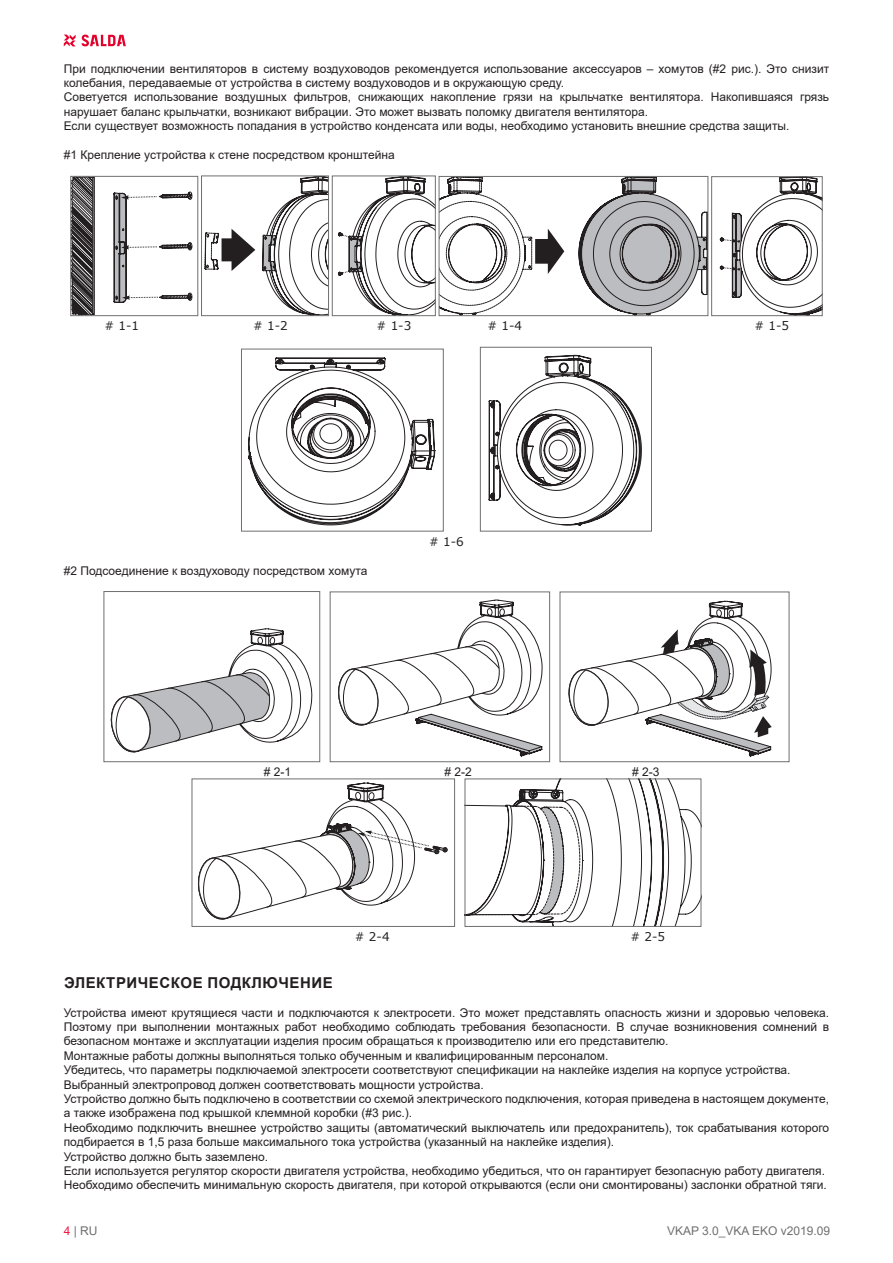
<style>
.page{position:relative;width:893px;height:1263px;background:#fff}
.page>*{position:absolute;margin:0;border:0;box-sizing:border-box;transform-origin:0 0}
.TEMA{font:700 15px "Arial";letter-spacing:.035em;color:#231f20}
.t1{font:12px/14.4px "Arial";color:#231f20}
.t2{font:12px "Verdana";color:#231f20}
.t3{font:12px "Arial";color:#6f6f6f}
.s1{color:#ed1943}
</style>
<div class="page">
<svg style="left:64px;top:35px;width:12px;height:11px"></svg>
<svg style="left:82px;top:35px;width:44px;height:11px"></svg>
<svg style="left:73px;top:178px;width:21px;height:136px;background:#565353"></svg>
<svg style="left:114px;top:192px;width:78px;height:111px"></svg>
<div style="left:71px;top:176px;width:127px;height:140px;border:1px solid #6f6f6f"></div>
<svg style="left:205px;top:229px;width:50px;height:42px"></svg>
<svg style="left:262px;top:178px;width:65px;height:136px"></svg>
<div style="left:201px;top:176px;width:128px;height:140px;border:1px solid #6f6f6f"></div>
<div style="left:332px;top:176px;width:104px;height:140px;border:1px solid #6f6f6f"></div>
<svg style="left:338px;top:176px;width:226px;height:140px"></svg>
<svg style="left:578px;top:178px;width:128px;height:136px"></svg>
<div style="left:439px;top:176px;width:269px;height:140px;border:1px solid #6f6f6f"></div>
<svg style="left:720px;top:178px;width:100px;height:136px"></svg>
<div style="left:711px;top:176px;width:111px;height:140px;border:1px solid #6f6f6f"></div>
<svg style="left:248px;top:357px;width:187px;height:168px"></svg>
<svg style="left:489px;top:355px;width:153px;height:170px"></svg>
<div style="left:480px;top:347px;width:172px;height:184px;border:1px solid #6f6f6f"></div>
<svg style="left:110px;top:628px;width:203px;height:125px"></svg>
<div style="left:104px;top:591px;width:216px;height:171px;border:1px solid #6f6f6f"></div>
<svg style="left:338px;top:600px;width:205px;height:156px"></svg>
<div style="left:330px;top:592px;width:220px;height:170px;border:1px solid #6f6f6f"></div>
<svg style="left:568px;top:601px;width:204px;height:155px"></svg>
<svg style="left:197px;top:783px;width:250px;height:137px"></svg>
<div style="left:192px;top:779px;width:263px;height:148px;border:1px solid #6f6f6f"></div>
<svg style="left:467px;top:781px;width:232px;height:144px"></svg>
<div style="left:465px;top:779px;width:236px;height:148px;border:1px solid #6f6f6f"></div>
<p class="t1" style="left:64px;top:61px;width:767px">При подключении вентиляторов в систему воздуховодов рекомендуется использование аксессуаров – хомутов (#2 рис.). Это снизит колебания, передаваемые от устройства в систему воздуховодов и в окружающую среду.</p>
<p class="t1" style="left:64px;top:90px;width:767px">Советуется использование воздушных фильтров, снижающих накопление грязи на крыльчатке вентилятора. Накопившаяся грязь нарушает баланс крыльчатки, возникают вибрации. Это может вызвать поломку двигателя вентилятора.</p>
<p class="t1" style="left:64px;top:119px;width:727px">Если существует возможность попадания в устройство конденсата или воды, необходимо установить внешние средства защиты.</p>
<p class="t1" style="left:64px;top:147px;width:333px">#1 Крепление устройства к стене посредством кронштейна</p>
<p class="t2" style="left:104px;top:318px;width:36px"># 1-1</p>
<p class="t2" style="left:253px;top:318px;width:36px"># 1-2</p>
<p class="t2" style="left:377px;top:318px;width:36px"># 1-3</p>
<p class="t2" style="left:487px;top:318px;width:36px"># 1-4</p>
<p class="t2" style="left:754px;top:318px;width:36px"># 1-5</p>
<p class="t1" style="left:64px;top:563px;width:305px">#2 Подсоединение к воздуховоду посредством хомута</p>
<p class="t2" style="left:429px;top:534px;width:36px"># 1-6</p>
<p class="t1" style="left:264px;top:765px;width:29px"># 2-1</p>
<p class="t1" style="left:445px;top:765px;width:29px"># 2-2</p>
<p class="t1" style="left:632px;top:765px;width:29px"># 2-3</p>
<p class="t2" style="left:355px;top:929px;width:36px"># 2-4</p>
<p class="t2" style="left:630px;top:929px;width:36px"># 2-5</p>
<p class="TEMA" style="left:64px;top:972px;width:270px">ЭЛЕКТРИЧЕСКОЕ ПОДКЛЮЧЕНИЕ</p>
<p class="t1" style="left:64px;top:1005px;width:767px;text-align:justify">Устройства имеют крутящиеся части и подключаются к электросети. Это может представлять опасность жизни и здоровью человека.<br>Поэтому при выполнении монтажных работ необходимо соблюдать требования безопасности. В случае возникновения сомнений в безопасном монтаже и эксплуатации изделия просим обращаться к производителю или его представителю.</p>
<p class="t1" style="left:64px;top:1048px;width:546px">Монтажные работы должны выполняться только обученным и квалифицированным персоналом.</p>
<p class="t1" style="left:64px;top:1063px;width:728px">Убедитесь, что параметры подключаемой электросети соответствуют спецификации на наклейке изделия на корпусе устройства.</p>
<p class="t1" style="left:64px;top:1077px;width:421px">Выбранный электропровод должен соответствовать мощности устройства.</p>
<p class="t1" style="left:64px;top:1091px;width:767px">Устройство должно быть подключено в соответствии со схемой электрического подключения, которая приведена в настоящем документе, а также изображена под крышкой клеммной коробки (#3 рис.).</p>
<p class="t1" style="left:64px;top:1120px;width:767px">Необходимо подключить внешнее устройство защиты (автоматический выключатель или предохранитель), ток срабатывания которого подбирается в 1,5 раза больше максимального тока устройства (указанный на наклейке изделия).</p>
<p class="t1" style="left:64px;top:1149px;width:206px">Устройство должно быть заземлено.</p>
<p class="t1" style="left:64px;top:1163px;width:763px">Если используется регулятор скорости двигателя устройства, необходимо убедиться, что он гарантирует безопасную работу двигателя.</p>
<p class="t1" style="left:64px;top:1178px;width:765px">Необходимо обеспечить минимальную скорость двигателя, при которой открываются (если они смонтированы) заслонки обратной тяги.</p>
<p class="t3" style="left:64px;top:1223px;width:35px"><span class="s1">4</span> | RU</p>
<p class="t3" style="left:667px;top:1223px;width:165px">VKAP 3.0_VKA EKO v2019.09</p>
</div>
